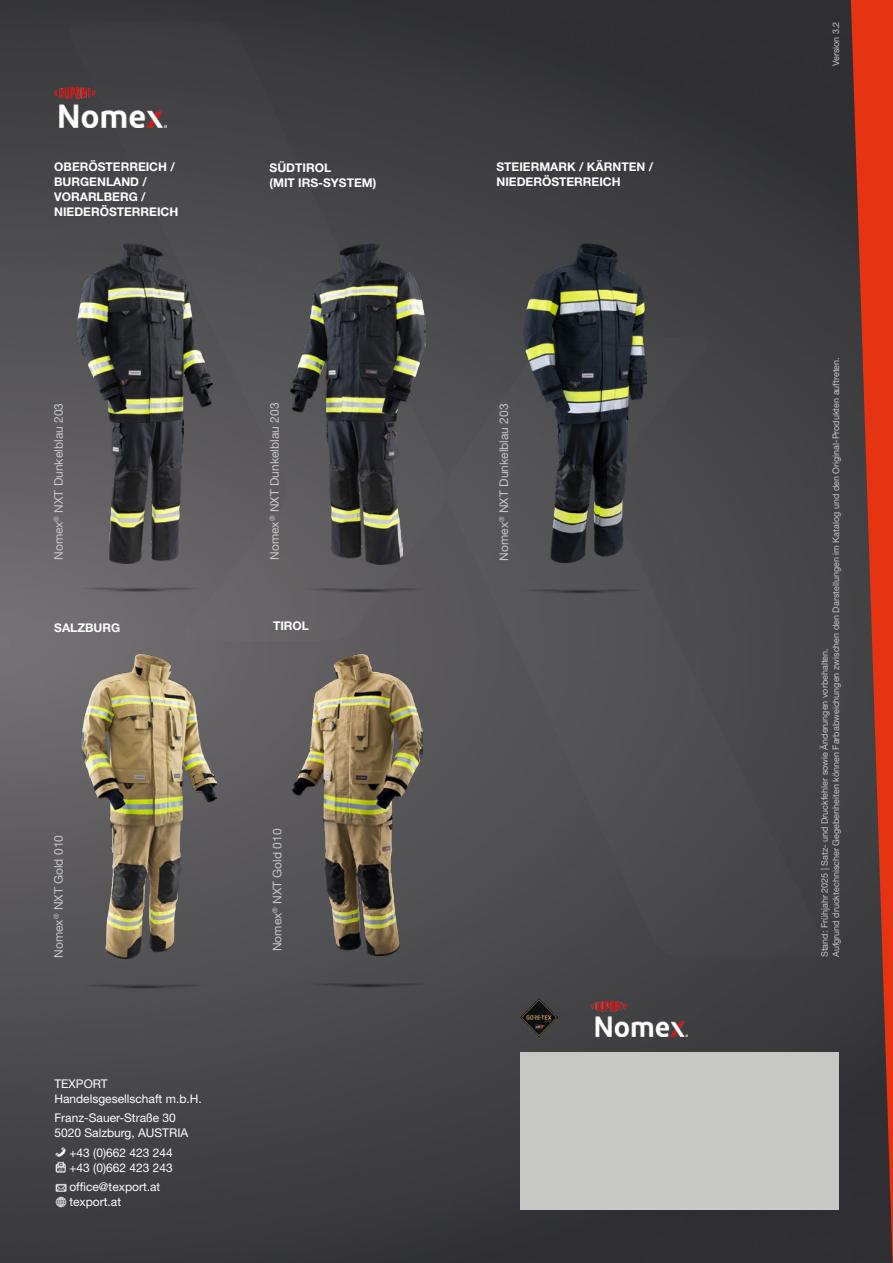
<style>
.page{position:relative;width:893px;height:1263px;background:#fff}
.page>*{position:absolute;margin:0;border:0;box-sizing:border-box;transform-origin:0 0}
.t1{font:12px "Helvetica Neue LT Pro";color:#fff}
.t2{font:700 12px "Helvetica Neue LT Pro";color:#fff}
.t3{font:12px "Helvetica Neue LT Pro";color:#c7c7c6}
.t4{font:9px "Helvetica Neue LT Pro";color:#c7c7c6}
</style>
<div class="page">
<img style="left:0;top:0;width:851px;height:1263px">
<svg style="left:67px;top:21px;width:381px;height:620px;background:#4d4c4f"></svg>
<svg style="left:445px;top:337px;width:381px;height:620px;background:#4c4b4e"></svg>
<svg style="left:851px;top:0;width:42px;height:1263px;background:#903626"></svg>
<img style="left:82px;top:655px;width:134px;height:295px">
<img style="left:54px;top:87px;width:112px;height:41px">
<img style="left:293px;top:655px;width:130px;height:294px">
<img style="left:110px;top:422px;width:74px;height:132px">
<img style="left:78px;top:243px;width:134px;height:179px">
<img style="left:55px;top:554px;width:176px;height:51px">
<div style="left:58px;top:950px;width:176px;height:51px;background:#515053"></div>
<div style="left:276px;top:949px;width:165px;height:51px;background:#4d4c4f"></div>
<img style="left:523px;top:244px;width:123px;height:311px">
<div style="left:496px;top:555px;width:177px;height:51px;background:#545356"></div>
<img style="left:327px;top:421px;width:76px;height:133px">
<img style="left:291px;top:243px;width:134px;height:178px">
<img style="left:280px;top:554px;width:176px;height:51px">
<div style="left:520px;top:1052px;width:319px;height:157px;background:#c7c7c6"></div>
<img style="left:520px;top:999px;width:38px;height:37px">
<img style="left:592px;top:1002px;width:96px;height:35px">
<svg style="left:54px;top:1146px;width:13px;height:28px"></svg>
<svg style="left:54px;top:1181px;width:13px;height:27px"></svg>
<p class="t2" style="left:54px;top:159px;width:122px">OBERÖSTERREICH /</p>
<p class="t2" style="left:54px;top:174px;width:94px">BURGENLAND /</p>
<p class="t2" style="left:54px;top:189px;width:93px">VORARLBERG /</p>
<p class="t2" style="left:54px;top:204px;width:126px">NIEDERÖSTERREICH</p>
<p class="t2" style="left:270px;top:160px;width:63px">SÜDTIROL</p>
<p class="t2" style="left:270px;top:175px;width:108px">(MIT IRS-SYSTEM)</p>
<p class="t2" style="left:496px;top:159px;width:158px">STEIERMARK / KÄRNTEN /</p>
<p class="t2" style="left:496px;top:174px;width:126px">NIEDERÖSTERREICH</p>
<p class="t3" style="left:267px;top:560px;width:158px;rotate:-90deg">Nomex<sup>®</sup> NXT Dunkelblau 203</p>
<p class="t3" style="left:51px;top:560px;width:158px;rotate:-90deg">Nomex<sup>®</sup> NXT Dunkelblau 203</p>
<p class="t3" style="left:496px;top:560px;width:158px;rotate:-90deg">Nomex<sup>®</sup> NXT Dunkelblau 203</p>
<p class="t2" style="left:54px;top:620px;width:68px">SALZBURG</p>
<p class="t2" style="left:273px;top:618px;width:37px">TIROL</p>
<p class="t3" style="left:51px;top:958px;width:124px;rotate:-90deg">Nomex<sup>®</sup> NXT Gold 010</p>
<p class="t1" style="left:54px;top:1076px;width:55px">TEXPORT</p>
<p class="t1" style="left:54px;top:1091px;width:149px">Handelsgesellschaft m.b.H.</p>
<p class="t1" style="left:54px;top:1110px;width:123px">Franz-Sauer-Straße 30</p>
<p class="t1" style="left:54px;top:1125px;width:135px">5020 Salzburg, AUSTRIA</p>
<p class="t1" style="left:69px;top:1145px;width:105px">+43 (0)662 423 244</p>
<p class="t1" style="left:69px;top:1160px;width:105px">+43 (0)662 423 243</p>
<p class="t1" style="left:69px;top:1179px;width:92px">office@texport.at</p>
<p class="t1" style="left:69px;top:1194px;width:53px">texport.at</p>
<p class="t3" style="left:270px;top:951px;width:124px;rotate:-90deg">Nomex<sup>®</sup> NXT Gold 010</p>
<p class="t4" style="left:830px;top:66px;width:46px;rotate:-90deg">Version 3.2</p>
<p class="t4" style="left:830px;top:957px;width:601px;rotate:-90deg">Aufgrund drucktechnischer Gegebenheiten können Farbabweichungen zwischen den Darstellungen im Katalog und den Original-Produkten auftreten.</p>
<p class="t4" style="left:819px;top:957px;width:310px;rotate:-90deg">Stand: Frühjahr 2025 | Satz- und Druckfehler sowie Änderungen vorbehalten.</p>
</div>
